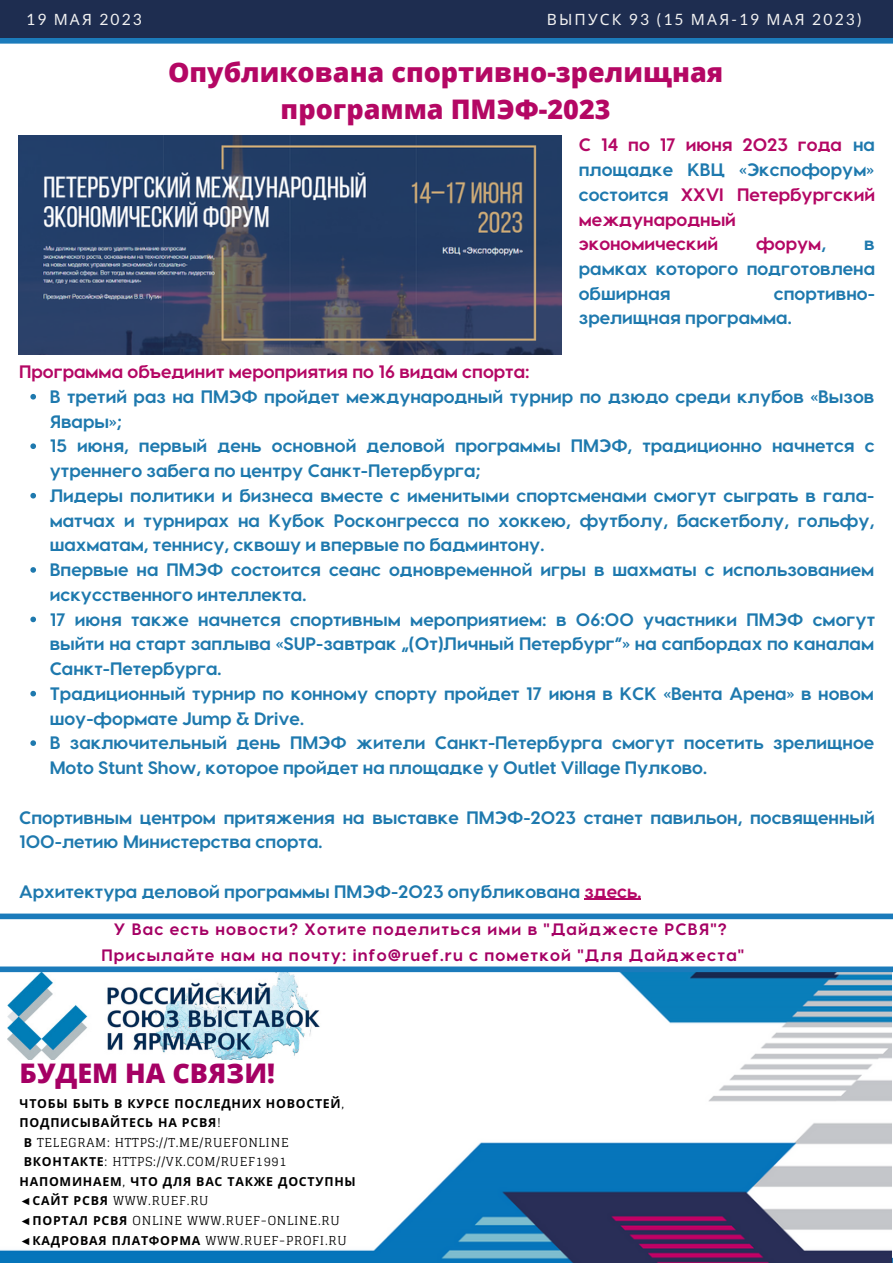
<style>
.page{position:relative;width:893px;height:1264px;background:#fff}
.page>*{position:absolute;margin:0;border:0;box-sizing:border-box;transform-origin:0 0}
.t1{font:800 27px/37px "Open Sans";color:#b40764;text-align:center}
.t2{font:800 27px "Open Sans";color:#a50064}
.t3{font:700 18px/24.8px "Visby CF";color:#1e79ae}
.t4{font:700 18px/24.8px "Visby CF";color:#b40764}
.t5{font:700 16.5px "Visby CF";letter-spacing:.07em;color:#a50064}
.t6{font:15.6px "Lato";letter-spacing:.14em;color:#f2f2f2}
.t7{font:700 12.3px/19.6px "Noto Sans";letter-spacing:.06em;color:#000}
.t8{font:12.3px "Glegoo";letter-spacing:.06em;color:#000}
.s1{font-family:"Noto Sans"}
.s2{color:#1e79ae}
.s3{color:#b40764}
.s4{font-family:"Glegoo";font-weight:400}
.s5{font-family:"Noto Sans";font-weight:700}
.s6{font-family:"Liberation Serif";font-weight:700}
.s7{font-family:"Liberation Serif"}
</style>
<div class="page">
<div style="left:0;top:0;width:892px;height:38px;background:#1e2d50"></div>
<div style="left:0;top:38px;width:892px;height:6px;background:#1b7bbb"></div>
<img style="left:0;top:972px;width:891px;height:290px">
<img style="left:7px;top:972px;width:324px;height:87px">
<div style="left:0;top:966px;width:892px;height:6px;background:#1b7bbb"></div>
<div style="left:0;top:913px;width:892px;height:6px;background:#1b7bbb"></div>
<img style="left:18px;top:135px;width:543px;height:219px">
<svg style="left:30px;top:394px;width:6px;height:5px"></svg>
<svg style="left:30px;top:443px;width:6px;height:6px"></svg>
<svg style="left:30px;top:493px;width:6px;height:5px"></svg>
<svg style="left:30px;top:567px;width:6px;height:5px"></svg>
<svg style="left:30px;top:616px;width:6px;height:6px"></svg>
<svg style="left:30px;top:690px;width:6px;height:6px"></svg>
<svg style="left:30px;top:740px;width:6px;height:6px"></svg>
<hr style="left:584px;top:898px;width:57px;height:2px;background:#b40764">
<p class="t6" style="left:26px;top:10px;width:117px">19 <span class="s1">МАЯ</span> 2023</p>
<p class="t6" style="left:546px;top:10px;width:316px"><span class="s1">ВЫПУСК</span> 93 (15 <span class="s1">МАЯ</span>-19 <span class="s1">МАЯ</span> 2023)</p>
<p class="t1" style="left:168px;top:53px;width:556px">Опубликована спортивно-зрелищная программа ПМЭФ-2023</p>
<p class="t4" style="left:578px;top:131px;width:297px">С 14 по 17 июня 2023 года <span class="s2">на площадке КВЦ «Экспофорум» состоится</span> XXVI Петербургский международный экономический</p>
<p class="t4" style="left:756px;top:230px;width:71px">форум<span class="s2">,</span></p>
<p class="t3" style="left:578px;top:230px;width:298px;text-align:justify;text-indent:285px">в рамках которого подготовлена обширная</p>
<p class="t3" style="left:578px;top:280px;width:297px;text-indent:195px">спортивно&shy;зрелищная программа.</p>
<p class="t4" style="left:19px;top:358px;width:512px">Программа объединит мероприятия по 16 видам спорта:</p>
<p class="t3" style="left:50px;top:383px;width:826px">В третий раз на ПМЭФ пройдет международный турнир по дзюдо среди клубов «Вызов<br>Явары»;</p>
<p class="t3" style="left:50px;top:432px;width:826px">15 июня, первый день основной деловой программы ПМЭФ, традиционно начнется с утреннего забега по центру Санкт-Петербурга;</p>
<p class="t3" style="left:50px;top:482px;width:826px;text-align:justify">Лидеры политики и бизнеса вместе с именитыми спортсменами смогут сыграть в гала&shy;матчах и турнирах на Кубок Росконгресса по хоккею, футболу, баскетболу, гольфу, шахматам, теннису, сквошу и впервые по бадминтону.</p>
<p class="t3" style="left:50px;top:556px;width:826px">Впервые на ПМЭФ состоится сеанс одновременной игры в шахматы с использованием искусственного интеллекта.</p>
<p class="t3" style="left:50px;top:606px;width:826px;text-align:justify">17 июня также начнется спортивным мероприятием: в 06:00 участники ПМЭФ смогут выйти на старт заплыва «SUP-завтрак „(От)Личный Петербург“» на сапбордах по каналам Санкт-Петербурга.</p>
<p class="t3" style="left:50px;top:680px;width:825px">Традиционный турнир по конному спорту пройдет 17 июня в КСК «Вента Арена» в новом шоу-формате Jump &amp; Drive.</p>
<p class="t3" style="left:50px;top:729px;width:826px">В заключительный день ПМЭФ жители Санкт-Петербурга смогут посетить зрелищное<br>Moto Stunt Show, которое пройдет на площадке у Outlet Village Пулково.</p>
<p class="t3" style="left:19px;top:803px;width:857px">Спортивным центром притяжения на выставке ПМЭФ-2023 станет павильон, посвященный<br>100-летию Министерства спорта.</p>
<p class="t3" style="left:19px;top:878px;width:623px">Архитектура деловой программы ПМЭФ-2023 опубликована <span class="s3">здесь.</span></p>
<p class="t5" style="left:114px;top:918px;width:614px">У Вас есть новости? Хотите поделиться ими в "Дайджесте РСВЯ"?</p>
<p class="t5" style="left:101px;top:944px;width:644px">Присылайте нам на почту: info@ruef.ru с пометкой "Для Дайджеста"</p>
<p class="t2" style="left:20px;top:1053px;width:257px">БУДЕМ НА СВЯЗИ!</p>
<p class="t7" style="left:20px;top:1092px;width:326px">ЧТОБЫ БЫТЬ В КУРСЕ ПОСЛЕДНИХ НОВОСТЕЙ<span class="s4">,<br></span>ПОДПИСЫВАЙТЕСЬ НА РСВЯ<span class="s4">!</span></p>
<p class="t8" style="left:24px;top:1135px;width:266px"><span class="s5">В</span> TELEGRAM: HTTPS://T.ME/RUEFONLINE</p>
<p class="t8" style="left:24px;top:1154px;width:264px"><span class="s5">ВКОНТАКТЕ</span>: HTTPS://VK.COM/RUEF1991</p>
<p class="t7" style="left:20px;top:1171px;width:338px">НАПОМИНАЕМ<span class="s4">,</span> ЧТО ДЛЯ ВАС ТАКЖЕ ДОСТУПНЫ</p>
<p class="t8" style="left:20px;top:1193px;width:190px"><span class="s6">◄</span><span class="s5">САЙТ РСВЯ</span> WWW.RUEF.RU</p>
<p class="t8" style="left:20px;top:1213px;width:321px"><span class="s6">◄</span><span class="s5">ПОРТАЛ РСВЯ</span> ONLINE WWW.RUEF-ONLINE.RU</p>
<p class="t7" style="left:20px;top:1229px;width:328px"><span class="s7">◄</span>КАДРОВАЯ ПЛАТФОРМА <span class="s4">WWW.RUEF-PROFI.RU</span></p>
</div>
